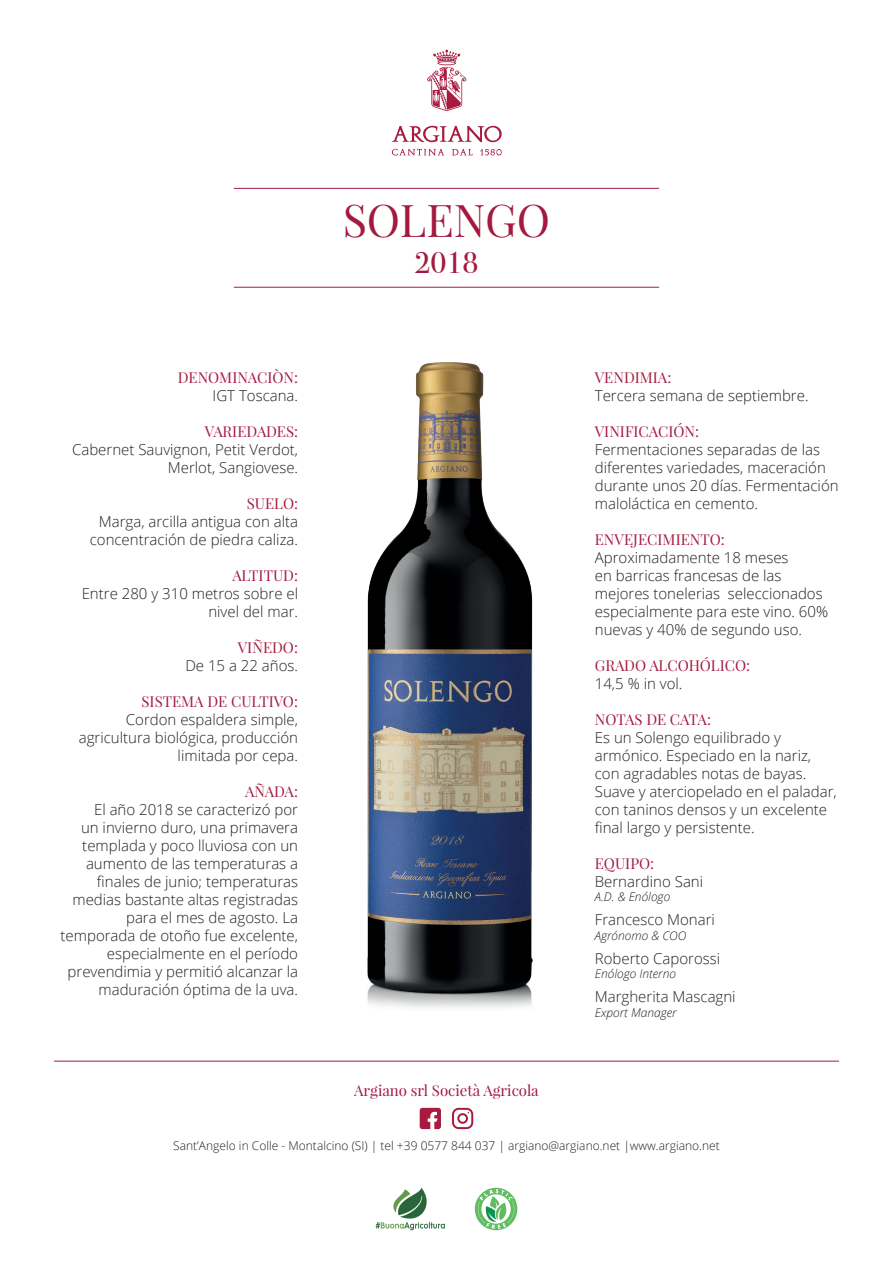
<style>
.page{position:relative;width:893px;height:1263px;background:#fff}
.page>*{position:absolute;margin:0;border:0;box-sizing:border-box;transform-origin:0 0}
.t1{font:45px "Playfair Display";color:#a41940}
.t2{font:30px "Bodoni Svty Two ITCTT";color:#a41940}
.t3{font:300 15px/18px "Open Sans";color:#231f20;text-align:right}
.t4{font:15px "Playfair Display";color:#a41940}
.t5{font:300 12px "Open Sans";color:#231f20}
.t6{font:italic 300 12px "Open Sans";color:#231f20}
</style>
<div class="page">
<svg style="left:475px;top:1188px;width:42px;height:42px"></svg>
<svg style="left:376px;top:1188px;width:69px;height:42px"></svg>
<svg style="left:427px;top:49px;width:40px;height:62px"></svg>
<svg style="left:392px;top:149px;width:52px;height:7px"></svg>
<svg style="left:452px;top:149px;width:21px;height:6px"></svg>
<svg style="left:480px;top:149px;width:22px;height:6px"></svg>
<svg style="left:392px;top:126px;width:110px;height:16px"></svg>
<img style="left:367px;top:362px;width:166px;height:646px">
<hr style="left:54px;top:1061px;width:785px;height:1px;background:#a81a3f">
<svg style="left:420px;top:1108px;width:21px;height:21px"></svg>
<svg style="left:452px;top:1108px;width:21px;height:21px"></svg>
<hr style="left:234px;top:188px;width:425px;height:1px;background:#a81a3f">
<hr style="left:234px;top:287px;width:425px;height:1px;background:#a81a3f">
<p class="t4" style="left:178px;top:368px;width:122px">DENOMINACIÒN:</p>
<p class="t3" style="left:213px;top:386px;width:87px">IGT Toscana.</p>
<p class="t4" style="left:205px;top:422px;width:95px">VARIEDADES:</p>
<p class="t3" style="left:72px;top:440px;width:228px">Cabernet Sauvignon, Petit Verdot,<br>Merlot, Sangiovese.</p>
<p class="t4" style="left:247px;top:494px;width:53px">SUELO:</p>
<p class="t3" style="left:90px;top:512px;width:210px">Marga, arcilla antigua con alta concentración de piedra caliza.</p>
<p class="t4" style="left:232px;top:566px;width:67px">ALTITUD:</p>
<p class="t3" style="left:82px;top:584px;width:218px">Entre 280 y 310 metros sobre el nivel del mar.</p>
<p class="t4" style="left:238px;top:638px;width:62px">VIÑEDO:</p>
<p class="t3" style="left:185px;top:656px;width:114px">De 15 a 22 años.</p>
<p class="t4" style="left:141px;top:692px;width:158px">SISTEMA DE CULTIVO:</p>
<p class="t3" style="left:79px;top:710px;width:221px">Cordon espaldera simple, agricultura biológica, producción limitada por cepa.</p>
<p class="t4" style="left:245px;top:782px;width:54px">AÑADA:</p>
<p class="t3" style="left:61px;top:800px;width:239px">El año 2018 se caracterizó por<br>un invierno duro, una primavera templada y poco lluviosa con un aumento de las temperaturas a finales de junio; temperaturas medias bastante altas registradas para el mes de agosto. La temporada de otoño fue excelente, especialmente en el período prevendimia y permitió alcanzar la maduración óptima de la uva.</p>
<h1 class="t1" style="left:343px;top:192px;width:209px">SOLENGO</h1>
<h2 class="t2" style="left:414px;top:238px;width:65px">2018</h2>
<p class="t4" style="left:354px;top:1080px;width:186px">Argiano srl Società Agricola</p>
<p class="t4" style="left:595px;top:368px;width:78px">VENDIMIA:</p>
<p class="t3" style="left:595px;top:386px;width:215px">Tercera semana de septiembre.</p>
<p class="t4" style="left:595px;top:422px;width:106px">VINIFICACIÓN:</p>
<p class="t3" style="left:595px;top:440px;width:245px;text-align:left">Fermentaciones separadas de las diferentes variedades, maceración durante unos 20 días. Fermentación maloláctica en cemento.</p>
<p class="t4" style="left:595px;top:530px;width:132px">ENVEJECIMIENTO:</p>
<p class="t3" style="left:595px;top:548px;width:235px;text-align:left">Aproximadamente 18 meses<br>en barricas francesas de las mejores tonelerias seleccionados especialmente para este vino. 60% nuevas y 40% de segundo uso.</p>
<p class="t4" style="left:595px;top:656px;width:157px">GRADO ALCOHÓLICO:</p>
<p class="t3" style="left:595px;top:674px;width:89px">14,5 % in vol.</p>
<p class="t4" style="left:595px;top:710px;width:118px">NOTAS DE CATA:</p>
<p class="t3" style="left:595px;top:728px;width:243px;text-align:left">Es un Solengo equilibrado y armónico. Especiado en la nariz, con agradables notas de bayas.<br>Suave y aterciopelado en el paladar, con taninos densos y un excelente final largo y persistente.</p>
<p class="t4" style="left:595px;top:854px;width:61px">EQUIPO:</p>
<p class="t3" style="left:595px;top:872px;width:110px">Bernardino Sani</p>
<p class="t6" style="left:595px;top:889px;width:77px">A.D. &amp; Enólogo</p>
<p class="t3" style="left:595px;top:911px;width:122px">Francesco Monari</p>
<p class="t6" style="left:595px;top:927px;width:93px">Agrónomo &amp; COO</p>
<p class="t3" style="left:595px;top:949px;width:127px">Roberto Caporossi</p>
<p class="t6" style="left:595px;top:966px;width:83px">Enólogo Interno</p>
<p class="t3" style="left:595px;top:987px;width:142px">Margherita Mascagni</p>
<p class="t6" style="left:595px;top:1004px;width:83px">Export Manager</p>
<p class="t5" style="left:173px;top:1137px;width:548px">Sant’Angelo in Colle - Montalcino (SI) | tel +39 0577 844 037 | argiano@argiano.net |www.argiano.net</p>
</div>
